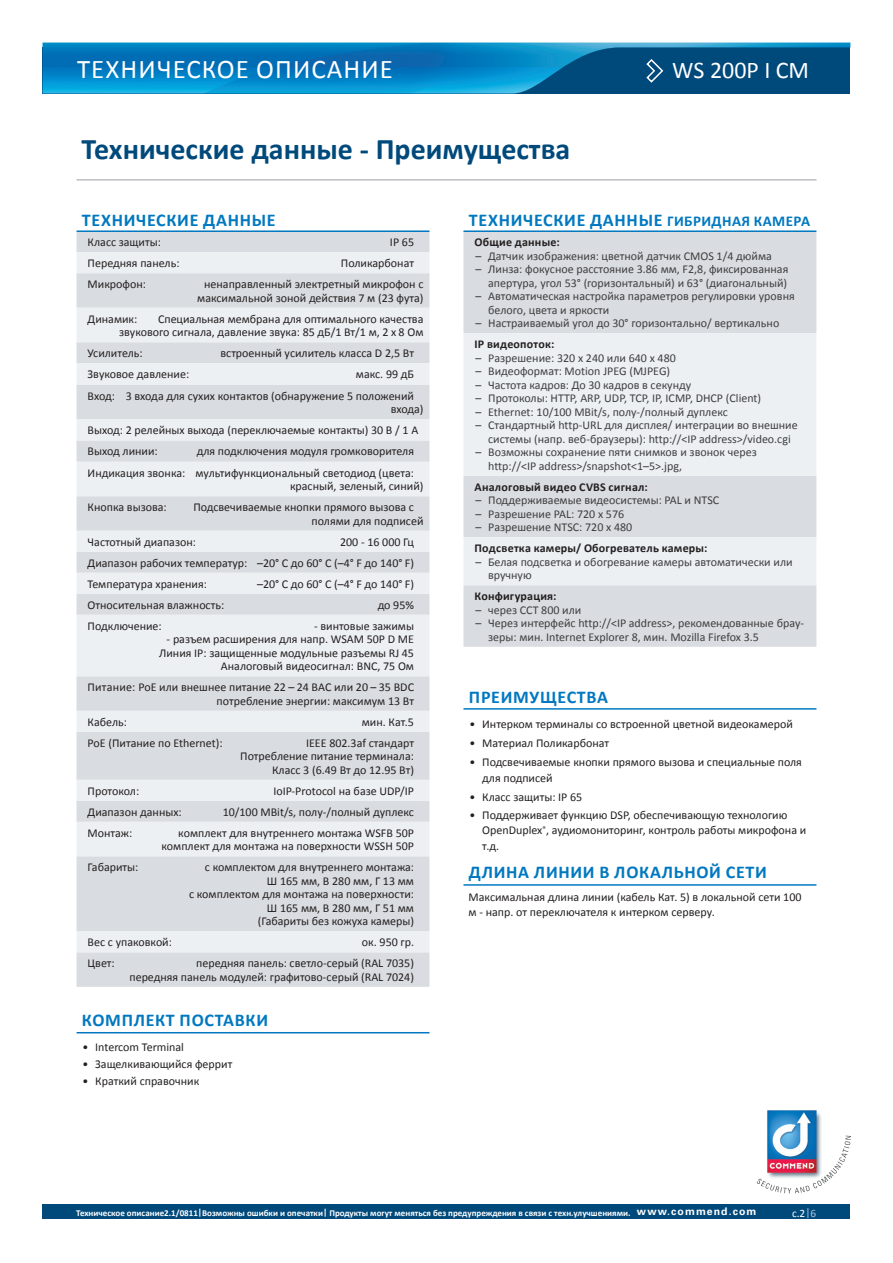
<style>
.page{position:relative;width:893px;height:1263px;background:#fff}
.page>*{position:absolute;margin:0;border:0;box-sizing:border-box;transform-origin:0 0}
.t1{font:700 30px "Calibri";color:#00497b}
.t2{font:27px "Calibri";letter-spacing:.04em;color:#fff}
.t3{font:24px "Calibri";color:#fff}
.t4{font:700 18px "Calibri";letter-spacing:.04em;color:#0078c0}
.t5{font:12px/13.5px "Calibri";color:#231f20;text-align:right}
.t6{font:12px/13.5px "Calibri";color:#3e3e3f}
.t7{font:700 12px "Calibri";letter-spacing:.02em;color:#231f20}
.t8{font:11.25px "Calibri";color:#fff}
.t9{font:700 9px "Calibri";color:#fff}
.s1{font-size:15px}
.s2{font-family:"Univers Com 65";font-size:10.5px}
.s3{color:#adc7e7}
</style>
<div class="page">
<img style="left:43px;top:43px;width:807px;height:51px">
<svg style="left:645px;top:58px;width:19px;height:26px"></svg>
<div style="left:43px;top:1204px;width:807px;height:15px;background:#00497b"></div>
<img style="left:767px;top:1110px;width:55px;height:26px">
<svg style="left:756px;top:1136px;width:94px;height:57px"></svg>
<hr style="left:77px;top:179px;width:739px;height:2px;background:#bcbdc0">
<hr style="left:463px;top:884px;width:353px;height:2px;background:#0078c0">
<hr style="left:463px;top:708px;width:353px;height:2px;background:#0078c0">
<div style="left:463px;top:232px;width:353px;height:415px;background:#d9dce0"></div>
<svg style="left:463px;top:333px;width:353px;height:252px;background:#e7ebed"></svg>
<hr style="left:463px;top:230px;width:353px;height:2px;background:#0078c0">
<div style="left:77px;top:232px;width:352px;height:755px;background:#d9dce0"></div>
<svg style="left:77px;top:252px;width:352px;height:700px;background:#e2e5e8"></svg>
<hr style="left:77px;top:230px;width:352px;height:2px;background:#0078c0">
<hr style="left:77px;top:1032px;width:352px;height:1px;background:#0078c0">
<h2 class="t2" style="left:77px;top:52px;width:317px">Техническое описание</h2>
<h1 class="t1" style="left:82px;top:129px;width:490px">Технические данные - Преимущества</h1>
<h3 class="t3" style="left:672px;top:54px;width:138px">WS 200P I CM</h3>
<h3 class="t4" style="left:82px;top:209px;width:195px">Технические данн ые</h3>
<p class="t5" style="left:88px;top:236px;width:75px">Класс защиты:</p>
<p class="t5" style="left:390px;top:236px;width:26px">IP 65</p>
<p class="t5" style="left:88px;top:257px;width:93px">Передняя панель:</p>
<p class="t5" style="left:341px;top:257px;width:75px">Поликарбонат</p>
<p class="t5" style="left:88px;top:278px;width:60px">Микрофон:</p>
<p class="t5" style="left:197px;top:278px;width:228px;text-align:center">ненаправленный электретный микрофон с максимальной зоной действия 7 м (23 фута)</p>
<p class="t5" style="left:88px;top:312px;width:51px">Динамик:</p>
<p class="t5" style="left:119px;top:312px;width:306px">Специальная мембрана для оптимального качества звукового сигнала, давление звука: 85 дБ/1 Вт/1 м, 2 x 8 Ом</p>
<p class="t5" style="left:88px;top:347px;width:57px">Усилитель:</p>
<p class="t5" style="left:221px;top:347px;width:195px">встроенный усилитель класса D 2,5 Вт</p>
<p class="t5" style="left:88px;top:368px;width:103px">Звуковое давление:</p>
<p class="t5" style="left:88px;top:363px;width:328px;line-height:21.8px">макс. 99 дБ<br>Вход: 3 входа для сухих контактов (обнаружение 5 положений</p>
<p class="t5" style="left:88px;top:399px;width:337px;line-height:21px;text-align:left;text-indent:303px">входа)<br>Выход: 2 релейных выхода (переключаемые контакты) 30 В / 1 А<br>Выход линии:</p>
<p class="t5" style="left:88px;top:441px;width:328px;line-height:21.3px">для подключения модуля громковорителя<br>Индикация звонка: мультифункциональный светодиод (цвета:</p>
<p class="t5" style="left:290px;top:480px;width:135px">красный, зеленый, синий)</p>
<p class="t5" style="left:88px;top:501px;width:81px">Кнопка вызова:</p>
<p class="t5" style="left:312px;top:501px;width:113px;text-align:left;text-indent:-118px">Подсвечиваемые кнопки прямого вызова с полями для подписей</p>
<p class="t5" style="left:88px;top:535px;width:110px">Частотный диапазон:</p>
<p class="t5" style="left:88px;top:531px;width:328px;line-height:21px;text-align:justify;text-indent:252px">200 - 16 000 Гц Диапазон рабочих температур: –20° C до 60° C (–4° F до 140° F)<br>Температура хранения:</p>
<p class="t5" style="left:257px;top:577px;width:158px">–20° C до 60° C (–4° F до 140° F)</p>
<p class="t5" style="left:88px;top:598px;width:138px">Относительная влажность:</p>
<p class="t5" style="left:378px;top:598px;width:38px">до 95%</p>
<p class="t5" style="left:88px;top:619px;width:76px">Подключение:</p>
<p class="t5" style="left:314px;top:619px;width:101px">- винтовые зажимы</p>
<p class="t5" style="left:159px;top:633px;width:256px">- разъем расширения для напр. WSAM 50P D ME<br>Линия IP: защищенные модульные разъемы RJ 45<br>Аналоговый видеосигнал: BNC, 75 Ом</p>
<p class="t5" style="left:88px;top:681px;width:328px">Питание: PoE или внешнее питание 22 – 24 ВAC или 20 – 35 ВDC потребление энергии: максимум 13 Вт</p>
<p class="t5" style="left:88px;top:715px;width:41px">Кабель:</p>
<p class="t5" style="left:362px;top:715px;width:54px">мин. Кат.5</p>
<p class="t5" style="left:88px;top:736px;width:136px">PoE (Питание по Ethernet):</p>
<p class="t5" style="left:240px;top:736px;width:175px">IEEE 802.3af стандарт<br>Потребление питание терминала:<br>Класс 3 (6.49 Вт до 12.95 Вт)</p>
<p class="t5" style="left:88px;top:784px;width:53px">Протокол:</p>
<p class="t5" style="left:273px;top:784px;width:142px">IoIP-Protocol на базе UDP/IP</p>
<p class="t5" style="left:88px;top:805px;width:96px">Диапазон данных:</p>
<p class="t5" style="left:223px;top:805px;width:193px">10/100 MBit/s, полу-/полный дуплекс</p>
<p class="t5" style="left:88px;top:826px;width:46px">Монтаж:</p>
<p class="t5" style="left:162px;top:826px;width:254px">комплект для внутреннего монтажа WSFB 50P комплект для монтажа на поверхности WSSH 50P</p>
<p class="t5" style="left:88px;top:861px;width:52px">Габариты:</p>
<p class="t5" style="left:189px;top:861px;width:226px">c комплектом для внутреннего монтажа:<br>Ш 165 мм, В 280 мм, Г 13 мм<br>c комплектом для монтажа на поверхности:<br>Ш 165 мм, В 280 мм, Г 51 мм<br>(Габариты без кожуха камеры)</p>
<p class="t5" style="left:88px;top:936px;width:86px">Вес с упаковкой:</p>
<p class="t5" style="left:362px;top:936px;width:54px">ок. 950 гр.</p>
<p class="t5" style="left:88px;top:957px;width:29px">Цвет:</p>
<p class="t5" style="left:129px;top:957px;width:286px">передняя панель: светло-серый (RAL 7035)<br>передняя панель модулей: графитово-серый (RAL 7024)</p>
<h3 class="t4" style="left:82px;top:1008px;width:110px">Комплект пост</h3>
<h3 class="t4" style="left:223px;top:1008px;width:46px">авки</h3>
<p class="t5" style="left:82px;top:1040px;width:103px">• Intercom Terminal</p>
<p class="t5" style="left:82px;top:1058px;width:151px">• Защелкивающийся феррит</p>
<p class="t5" style="left:82px;top:1075px;width:118px">• Краткий справочник</p>
<h3 class="t4" style="left:469px;top:209px;width:343px">Технические данн ые <span class="s1">Гибридная камера</span></h3>
<p class="t7" style="left:475px;top:235px;width:87px">Общие данные:</p>
<p class="t6" style="left:475px;top:249px;width:298px">– Датчик изображения: цветной датчик CMOS 1/4 дюйма</p>
<p class="t6" style="left:475px;top:263px;width:314px;text-align:right">– Линза: фокусное расстояние 3.86 мм, F2,8, фиксированная апертура, угол 53° (горизонтальный) и 63° (диагональный)</p>
<p class="t6" style="left:488px;top:290px;width:308px;text-indent:-13px">– Автоматическая настройка параметров регулировки уровня белого, цвета и яркости</p>
<p class="t6" style="left:475px;top:317px;width:305px">– Настраиваемый угол до 30° горизонтально/ вертикально</p>
<p class="t7" style="left:475px;top:337px;width:81px">IP видеопоток:</p>
<p class="t6" style="left:475px;top:351px;width:202px">– Разрешение: 320 x 240 или 640 x 480</p>
<p class="t6" style="left:475px;top:365px;width:196px">– Видеоформат: Motion JPEG (MJPEG)</p>
<p class="t6" style="left:475px;top:378px;width:217px">– Частота кадров: До 30 кадров в секунду</p>
<p class="t6" style="left:475px;top:392px;width:287px">– Протоколы: HTTP, ARP, UDP, TCP, IP, ICMP, DHCP (Client)</p>
<p class="t6" style="left:475px;top:405px;width:254px">– Ethernet: 10/100 MBit/s, полу-/полный дуплекс</p>
<p class="t6" style="left:475px;top:419px;width:324px;text-align:center">– Стандартный http-URL для дисплея/ интеграции во внешние системы (напр. веб-браузеры): http://&lt;IP address&gt;/video.cgi</p>
<p class="t6" style="left:488px;top:446px;width:270px;text-indent:-13px">– Возможны сохранение пяти снимков и звонок через http://&lt;IP address&gt;/snapshot&lt;1–5&gt;.jpg,</p>
<p class="t7" style="left:475px;top:479px;width:175px">Аналоговый видео CVBS сигнал:</p>
<p class="t6" style="left:475px;top:494px;width:245px">– Поддерживаемые видеосистемы: PAL и NTSC</p>
<p class="t6" style="left:475px;top:507px;width:150px">– Разрешение PAL: 720 x 576</p>
<p class="t6" style="left:475px;top:521px;width:158px">– Разрешение NTSC: 720 x 480</p>
<p class="t7" style="left:475px;top:541px;width:234px">Подсветка камеры/ Обогреватель камеры:</p>
<p class="t6" style="left:488px;top:555px;width:306px;text-indent:-13px">– Белая подсветка и обогревание камеры автоматически или вручную</p>
<p class="t7" style="left:475px;top:589px;width:83px">Конфигурация:</p>
<p class="t6" style="left:475px;top:603px;width:107px">– через CCT 800 или</p>
<p class="t6" style="left:488px;top:617px;width:317px;text-indent:-13px">– Через интерфейс http://&lt;IP address&gt;, рекомендованные брау&shy;зеры: мин. Internet Explorer 8, мин. Mozilla Firefox 3.5</p>
<h3 class="t4" style="left:469px;top:686px;width:141px">преимущества</h3>
<p class="t5" style="left:469px;top:718px;width:325px">• Интерком терминалы со встроенной цветной видеокамерой</p>
<p class="t5" style="left:469px;top:736px;width:141px">• Материал Поликарбонат</p>
<p class="t5" style="left:482px;top:753px;width:321px;line-height:16.5px;text-align:left;text-indent:-13px">• Подсвечиваемые кнопки прямого вызова и специальные поля для подписей</p>
<p class="t5" style="left:469px;top:790px;width:114px">• Класс защиты: IP 65</p>
<p class="t5" style="left:482px;top:808px;width:326px;line-height:15px;text-align:left;text-indent:-13px">• Поддерживает функцию DSP, обеспечивающую технологию<br>OpenDuplex<sup>®</sup>, аудиомониторинг, контроль работы микрофона и т.д.</p>
<h3 class="t4" style="left:469px;top:860px;width:299px">Длина линии в локальной сети</h3>
<p class="t5" style="left:469px;top:890px;width:334px;line-height:15px;text-align:left">Максимальная длина линии (кабель Кат. 5) в локальной сети 100 м - напр. от переключателя к интерком серверу.</p>
<p class="t9" style="left:76px;top:1207px;width:682px">Техническое описание2.1/0811|Возможны ошибки и опечатки| Продукты могут меняться без предупреждения в связи с техн.улучшениями. <span class="s2">www.commend.com</span></p>
<p class="t8" style="left:792px;top:1206px;width:26px">с.2<span class="s3">|6</span></p>
</div>
